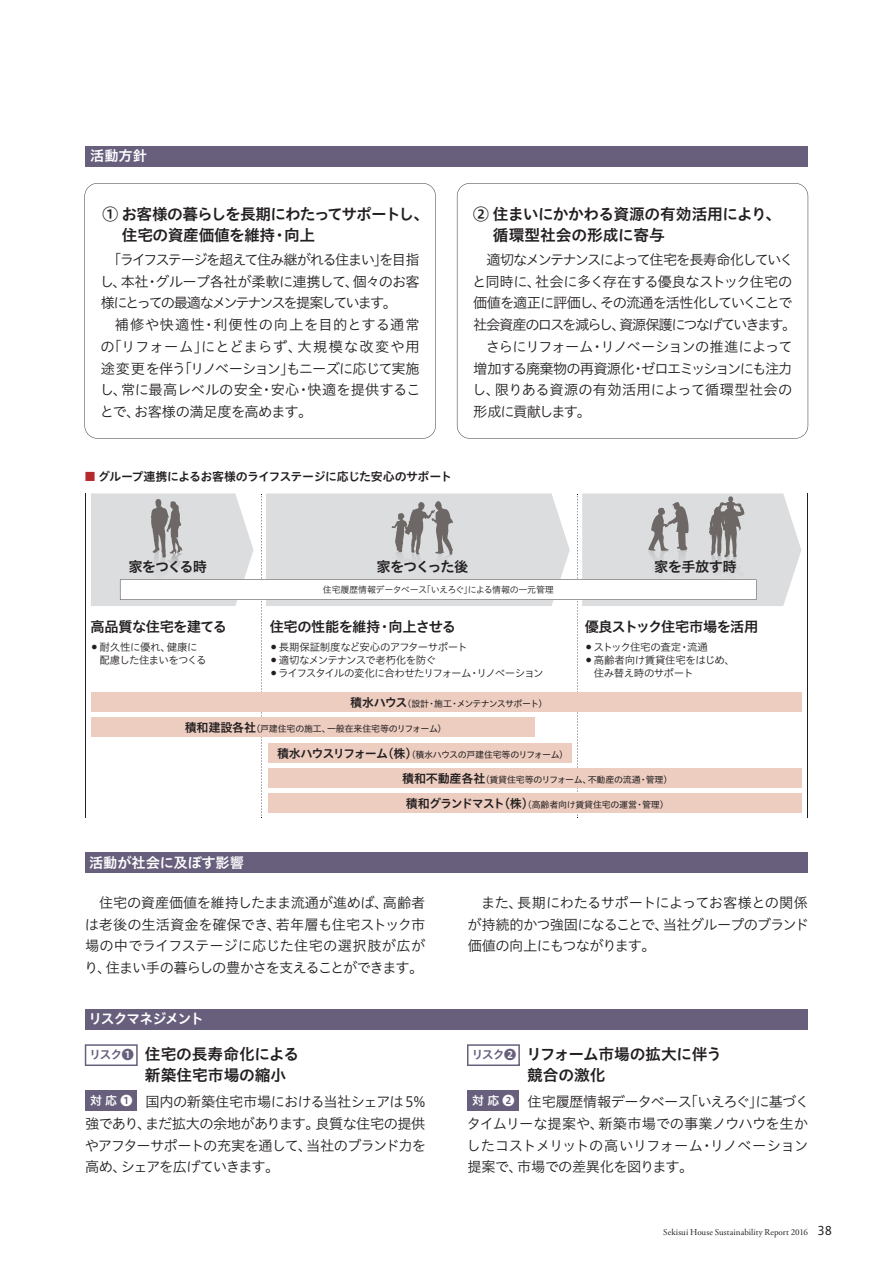
<style>
.page{position:relative;width:893px;height:1263px;background:#fff}
.page>*{position:absolute;margin:0;border:0;box-sizing:border-box;transform-origin:0 0}
.t1{font:15.75px/20.2px "Hiragino UD Sans Std W6 90 pv RKSJ H";letter-spacing:-.02em;color:#231f20}
.t2{font:15.75px/20.2px "Hiragino UD Sans Std W6 90 pv RKSJ H";letter-spacing:-.04em;color:#231f20}
.t3{font:15.75px/20.2px "Hiragino UD Sans Std W6 90 pv RKSJ H";color:#231f20}
.t4{font:14.25px/21.8px "Hiragino UD Sans Std W3 90 pv RKSJ H";letter-spacing:-.055em;color:#231f20;text-align:justify}
.t5{font:14.25px/21.8px "Hiragino UD Sans Std W3 90 pv RKSJ H";letter-spacing:-.075em;color:#231f20}
.t6{font:14.25px "Hiragino UD Sans Std W6 90 pv RKSJ H";letter-spacing:-.05em;color:#231f20}
.t7{font:14.25px "Hiragino UD Sans Std W6 90 pv RKSJ H";letter-spacing:-.025em;color:#fff}
.t8{font:14.25px "Hiragino UD Sans Std W6 90 pv RKSJ H";letter-spacing:-.11em;color:#fff}
.t9{font:14.25px "Hiragino UD Sans Std W6 90 pv RKSJ H";letter-spacing:-.085em;color:#231f20}
.t10{font:12px "Hiragino UD Sans Std W6 90 pv RKSJ H";letter-spacing:-.04em;color:#231f20}
.t11{font:12px "Hiragino UD Sans Std W6 90 pv RKSJ H";letter-spacing:.26em;color:#fff}
.t12{font:12px "Hiragino UD Sans Std W6 90 pv RKSJ H";color:#685f7d}
.t13{font:10.5px/12.8px "Hiragino UD Sans Std W3 90 pv RKSJ H";letter-spacing:-.055em;color:#231f20}
.t14{font:10.5px "Hiragino UD Sans Std W3 90 pv RKSJ H";letter-spacing:-.1em;color:#231f20}
.t15{font:10.5px "Hiragino UD Sans Std W3 90 pv RKSJ H";letter-spacing:-.075em;color:#231f20}
.t16{font:10.5px "Hiragino UD Sans Std W3 90 pv RKSJ H";letter-spacing:-.035em;color:#231f20}
.t17{font:9px "Hiragino UD Sans Std W4 90 pv RKSJ H";letter-spacing:-.035em;color:#231f20}
.t18{font:9px "Adobe Garamond Pro";letter-spacing:.005em;color:#231f20}
.t19{font:9px "Hiragino UD Sans Std W3 90 pv RKSJ H";letter-spacing:-.035em;color:#231f20}
.t20{font:9px "Hiragino UD Sans Std W4 90 pv RKSJ H";letter-spacing:-.095em;color:#231f20}
.s1{color:#b7282e}
.s2{font-family:"Hiragino UD Sans Std W6 90 pv RKSJ H";font-size:12.15px}
.s3{font-size:12px;color:#685f7d}
.s4{font-family:"Hiragino UD Sans Std W4 90 pv RKSJ H";font-size:12px}
</style>
<div class="page">
<hr style="left:85px;top:494px;width:1px;height:324px;background:#231f20">
<hr style="left:808px;top:494px;width:1px;height:324px;background:#231f20">
<div style="left:85px;top:146px;width:723px;height:21px;background:#685f7d"></div>
<div style="left:85px;top:852px;width:723px;height:21px;background:#685f7d"></div>
<svg style="left:457px;top:183px;width:351px;height:256px"></svg>
<svg style="left:84px;top:183px;width:352px;height:256px"></svg>
<div style="left:85px;top:1009px;width:723px;height:20px;background:#685f7d"></div>
<svg style="left:85px;top:1044px;width:53px;height:22px"></svg>
<div style="left:86px;top:1090px;width:51px;height:21px;background:#685f7d"></div>
<svg style="left:467px;top:1044px;width:53px;height:22px"></svg>
<div style="left:468px;top:1090px;width:51px;height:21px;background:#685f7d"></div>
<svg style="left:91px;top:493px;width:710px;height:325px"></svg>
<div style="left:91px;top:692px;width:710px;height:20px;background:#edcdc0"></div>
<div style="left:91px;top:717px;width:444px;height:20px;background:#edcdc0"></div>
<div style="left:268px;top:743px;width:304px;height:19px;background:#edcdc0"></div>
<div style="left:268px;top:768px;width:533px;height:20px;background:#edcdc0"></div>
<div style="left:268px;top:793px;width:533px;height:20px;background:#edcdc0"></div>
<p class="t7" style="left:90px;top:151px;width:58px">活動方針</p>
<p class="t2" style="left:103px;top:206px;width:328px">① お客様の暮らしを長期にわたってサポートし、　 住宅の資産価値を維持・向上</p>
<p class="t1" style="left:473px;top:206px;width:310px">② 住まいにかかわる資源の有効活用により、　 循環型社会の形成に寄与</p>
<p class="t4" style="left:100px;top:251px;width:322px;text-align:left;text-indent:8px">「ライフステージを超えて住み継がれる住まい」を目指し、本社・グループ各社が柔軟に連携して、個々のお客様にとっての最適なメンテナンスを提案しています。<br>　補修や快適性・利便性の向上を目的とする通常の「リフォーム」にとどまらず、大規模な改変や用途変更を伴う「リノベーション」もニーズに応じて実施し、常に最高レベルの安全・安心・快適を提供することで、お客様の満足度を高めます。</p>
<p class="t5" style="left:472px;top:251px;width:326px">　適切なメンテナンスによって住宅を長寿命化していくと同時に、社会に多く存在する優良なストック住宅の価値を適正に評価し、その流通を活性化していくことで社会資産のロスを減らし、資源保護につなげていきます。　さらにリフォーム・リノベーションの推進によって増加する廃棄物の再資源化・ゼロエミッションにも注力し、限りある資源の有効活用によって循環型社会の形成に貢献します。</p>
<p class="t10" style="left:84px;top:472px;width:370px"><span class="s1">■</span> グループ連携によるお客様のライフステージに応じた安心のサポート</p>
<p class="t6" style="left:128px;top:561px;width:80px">家をつくる時</p>
<p class="t9" style="left:377px;top:561px;width:93px">家をつくった後</p>
<p class="t6" style="left:654px;top:561px;width:84px">家を手放す時</p>
<p class="t6" style="left:90px;top:621px;width:138px">高品質な住宅を建てる</p>
<p class="t13" style="left:100px;top:642px;width:108px;text-indent:-8px"><sup>●</sup> 耐久性に優れ、健康に配慮した住まいをつくる</p>
<p class="t19" style="left:323px;top:586px;width:232px">住宅履歴情報データベース「いえろぐ」による情報の一元管理</p>
<p class="t6" style="left:270px;top:621px;width:188px">住宅の性能を維持・向上させる</p>
<p class="t13" style="left:271px;top:642px;width:198px"><sup>●</sup> 長期保証制度など安心のアフターサポート</p>
<p class="t15" style="left:271px;top:656px;width:166px"><sup>●</sup> 適切なメンテナンスで老朽化を防ぐ</p>
<p class="t14" style="left:271px;top:669px;width:274px"><sup>●</sup> ライフスタイルの変化に合わせたリフォーム・リノベーション</p>
<p class="t6" style="left:585px;top:621px;width:175px">優良ストック住宅市場を活用</p>
<p class="t16" style="left:586px;top:643px;width:123px"><sup>●</sup> ストック住宅の査定・流通</p>
<p class="t13" style="left:594px;top:655px;width:143px;text-indent:-8px"><sup>●</sup> 高齢者向け賃貸住宅をはじめ、住み替え時のサポート</p>
<p class="t20" style="left:350px;top:700px;width:199px"><span class="s2">積水ハウス</span>（設計・施工・メンテナンスサポート）</p>
<p class="t17" style="left:185px;top:725px;width:263px"><span class="s2">積和建設各社</span>（戸建住宅の施工、一般在来住宅等のリフォーム）</p>
<p class="t17" style="left:277px;top:751px;width:293px"><span class="s2">積水ハウスリフォーム（株）</span>（積水ハウスの戸建住宅等のリフォーム）</p>
<p class="t17" style="left:402px;top:776px;width:272px"><span class="s2">積和不動産各社</span>（賃貸住宅等のリフォーム、不動産の流通・管理）</p>
<p class="t17" style="left:406px;top:801px;width:264px"><span class="s2">積和グランドマスト（株）</span>（高齢者向け賃貸住宅の運営・管理）</p>
<p class="t7" style="left:89px;top:857px;width:156px">活動が社会に及ぼす影響</p>
<p class="t4" style="left:84px;top:894px;width:343px">　住宅の資産価値を維持したまま流通が進めば、高齢者は老後の生活資金を確保でき、若年層も住宅ストック市場の中でライフステージに応じた住宅の選択肢が広がり、住まい手の暮らしの豊かさを支えることができます。</p>
<p class="t4" style="left:468px;top:894px;width:343px">　また、長期にわたるサポートによってお客様との関係が持続的かつ強固になることで、当社グループのブランド価値の向上にもつながります。</p>
<p class="t8" style="left:88px;top:1014px;width:117px">リスクマネジメント</p>
<p class="t3" style="left:145px;top:1046px;width:156px">住宅の長寿命化による新築住宅市場の縮小</p>
<p class="t11" style="left:90px;top:1096px;width:44px">対応❶</p>
<p class="t4" style="left:467px;top:1093px;width:344px;text-indent:61px">住宅履歴情報データベース「いえろぐ」に基づくタイムリーな提案や、新築市場での事業ノウハウを生かしたコストメリットの高いリフォーム・リノベーション提案で、市場での差異化を図ります。</p>
<p class="t1" style="left:527px;top:1046px;width:196px;text-indent:-56px"><span class="s3">リスク❷</span> リフォーム市場の拡大に伴う競合の激化</p>
<p class="t11" style="left:472px;top:1096px;width:44px">対応❷</p>
<p class="t12" style="left:89px;top:1050px;width:46px">リスク❶</p>
<p class="t4" style="left:85px;top:1093px;width:343px;text-indent:61px">国内の新築住宅市場における当社シェアは5%強であり、まだ拡大の余地があります。良質な住宅の提供やアフターサポートの充実を通して、当社のブランド力を高め、シェアを広げていきます。</p>
<p class="t18" style="left:663px;top:1226px;width:170px">Sekisui House Sustainability Report 2016 <span class="s4">38</span></p>
</div>
